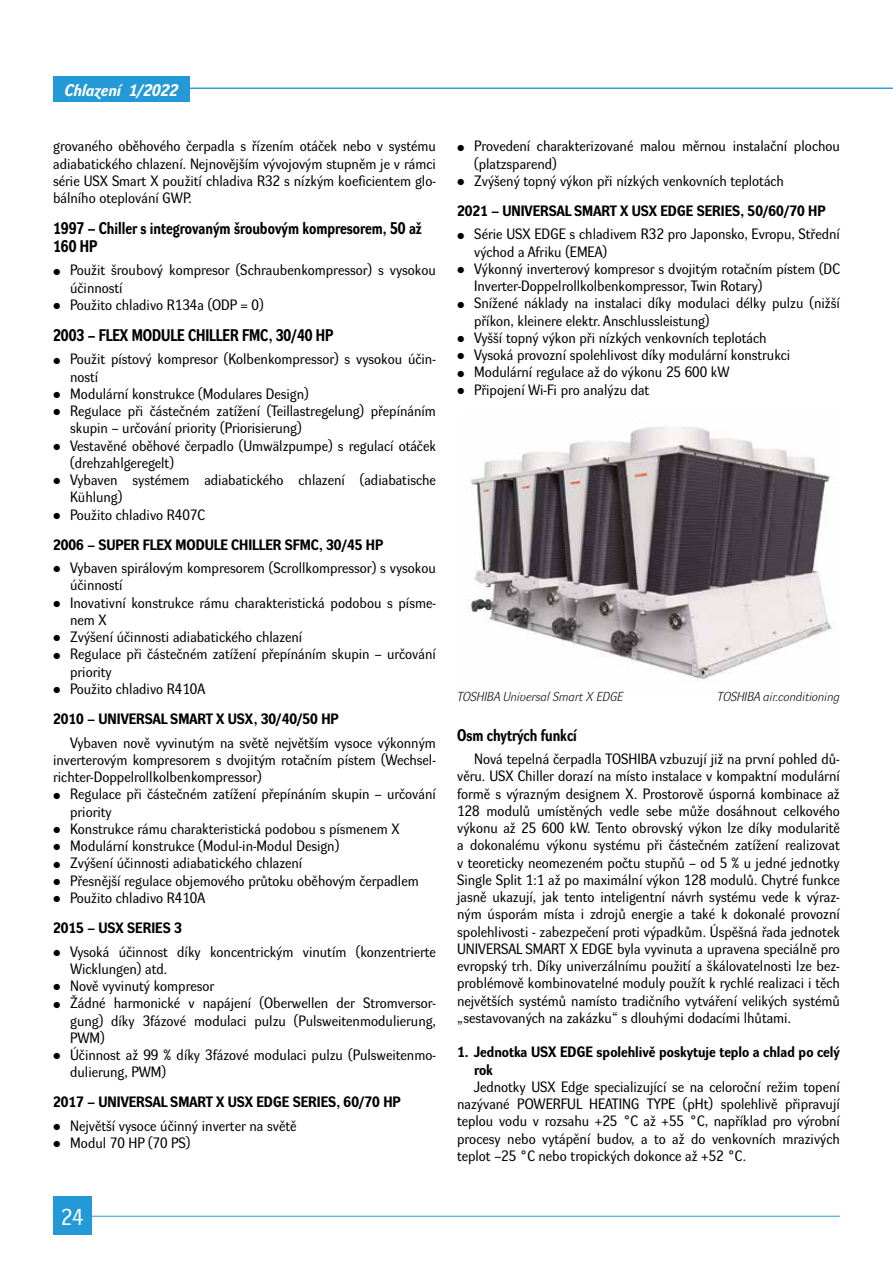
<style>
.page{position:relative;width:893px;height:1263px;background:#fff}
.page>*{position:absolute;margin:0;border:0;box-sizing:border-box;transform-origin:0 0}
.t1{font:22.5px "Dyna Grotesk R";color:#fff}
.t2{font:700 16.5px/18px "Dyna Grotesk R";color:#000;scale:.9 1}
.t3{font:italic 700 16.5px "Dyna Grotesk R";color:#fff}
.t4{font:14.7px/17.2px "Dyna Grotesk R";color:#000}
.t5{font:700 14.7px/30px "Dyna Grotesk R";color:#000}
.t6{font:italic 12.75px "Dyna Grotesk L";color:#000}
.s1{font-family:"Dyna Grotesk D";font-size:16.5px}
.s2{font-family:"Dyna Grotesk D";font-weight:400;font-size:16.5px}
.s3{font-weight:400}
.s4{font-weight:700}
</style>
<div class="page">
<hr style="left:53px;top:1216px;width:787px;height:1px;background:#239ad7">
<div style="left:53px;top:1196px;width:38px;height:39px;background:#239ad7"></div>
<hr style="left:53px;top:88px;width:840px;height:1px;background:#239ad7">
<div style="left:53px;top:77px;width:136px;height:25px;background:#239ad7"></div>
<img style="left:468px;top:426px;width:368px;height:254px">
<p class="t3" style="left:65px;top:80px;width:115px">Chlazení 1/2022</p>
<p class="t4" style="left:53px;top:138px;width:384px;text-align:justify">grovaného oběhového čerpadla s řízením otáček nebo v systému adiabatického chlazení. Nejnovějším vývojovým stupněm je v rámci série USX Smart X použití chladiva R32 s nízkým koeficientem glo&shy;bálního oteplování GWP.</p>
<p class="t2" style="left:53px;top:220px;width:411px">1997 – Chiller s integrovaným šroubovým kompresorem, 50 až<br>160 HP</p>
<p class="t4" style="left:70px;top:262px;width:367px;text-indent:-17px"><span class="s1">•</span> Použit šroubový kompresor (Schraubenkompressor) s vysokou účinností</p>
<p class="t4" style="left:53px;top:297px;width:212px"><span class="s1">•</span> Použito chladivo R134a (ODP = 0)</p>
<p class="t2" style="left:53px;top:327px;width:313px">2003 – FLEX MODULE CHILLER FMC, 30/40 HP</p>
<p class="t4" style="left:70px;top:351px;width:367px;text-indent:-17px"><span class="s1">•</span> Použit pístový kompresor (Kolbenkompressor) s vysokou účin&shy;ností</p>
<p class="t4" style="left:53px;top:385px;width:257px"><span class="s1">•</span> Modulární konstrukce (Modulares Design)</p>
<p class="t4" style="left:70px;top:403px;width:367px;text-indent:-17px"><span class="s1">•</span> Regulace při částečném zatížení (Teillastregelung) přepínáním skupin – určování priority (Priorisierung)</p>
<p class="t4" style="left:70px;top:437px;width:367px;text-indent:-17px"><span class="s1">•</span> Vestavěné oběhové čerpadlo (Umwälzpumpe) s regulací otáček (drehzahlgeregelt)</p>
<p class="t4" style="left:70px;top:472px;width:367px;text-indent:-17px"><span class="s1">•</span> Vybaven systémem adiabatického chlazení (adiabatische<br>Kühlung)</p>
<p class="t5" style="left:53px;top:500px;width:331px"><span class="s2">•</span> <span class="s3">Použito chladivo R407C<br></span>2006 – SUPER FLEX MODULE CHILLER SFMC, 30/45 HP</p>
<p class="t4" style="left:70px;top:560px;width:367px;text-indent:-17px"><span class="s1">•</span> Vybaven spirálovým kompresorem (Scrollkompressor) s vysokou účinností</p>
<p class="t4" style="left:70px;top:594px;width:367px;text-indent:-17px"><span class="s1">•</span> Inovativní konstrukce rámu charakteristická podobou s písme&shy;nem X</p>
<p class="t4" style="left:53px;top:629px;width:251px"><span class="s1">•</span> Zvýšení účinnosti adiabatického chlazení</p>
<p class="t4" style="left:70px;top:646px;width:367px;text-indent:-17px"><span class="s1">•</span> Regulace při částečném zatížení přepínáním skupin – určování priority</p>
<p class="t5" style="left:53px;top:674px;width:287px"><span class="s2">•</span> <span class="s3">Použito chladivo R410A<br></span>2010 – UNIVERSAL SMART X USX, 30/40/50 HP</p>
<p class="t4" style="left:53px;top:734px;width:384px;text-align:justify;text-indent:17px">Vybaven nově vyvinutým na světě největším vysoce výkonným inverterovým kompresorem s dvojitým rotačním pístem (Wechsel&shy;richter-Doppelrollkolbenkompressor)</p>
<p class="t4" style="left:70px;top:786px;width:367px;text-indent:-17px"><span class="s1">•</span> Regulace při částečném zatížení přepínáním skupin – určování priority</p>
<p class="t4" style="left:53px;top:820px;width:348px"><span class="s1">•</span> Konstrukce rámu charakteristická podobou s písmenem X</p>
<p class="t4" style="left:53px;top:838px;width:288px"><span class="s1">•</span> Modulární konstrukce (Modul-in-Modul Design)</p>
<p class="t4" style="left:53px;top:855px;width:251px"><span class="s1">•</span> Zvýšení účinnosti adiabatického chlazení</p>
<p class="t4" style="left:53px;top:872px;width:367px"><span class="s1">•</span> Přesnější regulace objemového průtoku oběhovým čerpadlem</p>
<p class="t4" style="left:53px;top:883px;width:154px;line-height:30px"><span class="s1">•</span> Použito chladivo R410A<br><span class="s4">2015 – USX SERIES 3</span></p>
<p class="t4" style="left:70px;top:943px;width:367px;text-indent:-17px"><span class="s1">•</span> Vysoká účinnost díky koncentrickým vinutím (konzentrierte<br>Wicklungen) atd.</p>
<p class="t4" style="left:53px;top:978px;width:163px"><span class="s1">•</span> Nově vyvinutý kompresor</p>
<p class="t4" style="left:70px;top:995px;width:367px;text-align:justify;text-indent:-17px"><span class="s1">•</span> Žádné harmonické v napájení (Oberwellen der Stromversor&shy;gung) díky 3fázové modulaci pulzu (Pulsweitenmodulierung, PWM)</p>
<p class="t4" style="left:70px;top:1047px;width:367px;text-indent:-17px"><span class="s1">•</span> Účinnost až 99 % díky 3fázové modulaci pulzu (Pulsweitenmo&shy;dulierung, PWM)</p>
<p class="t5" style="left:53px;top:1088px;width:349px">2017 – UNIVERSAL SMART X USX EDGE SERIES, 60/70 HP</p>
<p class="t4" style="left:53px;top:1118px;width:245px"><span class="s1">•</span> Největší vysoce účinný inverter na světě</p>
<p class="t4" style="left:53px;top:1135px;width:139px"><span class="s1">•</span> Modul 70 HP (70 PS)</p>
<h1 class="t1" style="left:61px;top:1203px;width:24px">24</h1>
<p class="t4" style="left:474px;top:138px;width:367px;text-indent:-17px"><span class="s1">•</span> Provedení charakterizované malou měrnou instalační plochou (platzsparend)</p>
<p class="t4" style="left:457px;top:166px;width:370px;line-height:30px"><span class="s1">•</span> Zvýšený topný výkon při nízkých venkovních teplotách<br><span class="s4">2021 – UNIVERSAL SMART X USX EDGE SERIES, 50/60/70 HP</span></p>
<p class="t4" style="left:474px;top:226px;width:367px;text-indent:-17px"><span class="s1">•</span> Série USX EDGE s chladivem R32 pro Japonsko, Evropu, Střední východ a Afriku (EMEA)</p>
<p class="t4" style="left:474px;top:261px;width:367px;text-indent:-17px"><span class="s1">•</span> Výkonný inverterový kompresor s dvojitým rotačním pístem (DC<br>Inverter-Doppelrollkolbenkompressor, Twin Rotary)</p>
<p class="t4" style="left:474px;top:295px;width:367px;text-indent:-17px"><span class="s1">•</span> Snížené náklady na instalaci díky modulaci délky pulzu (nižší příkon, kleinere elektr. Anschlussleistung)</p>
<p class="t4" style="left:457px;top:330px;width:311px"><span class="s1">•</span> Vyšší topný výkon při nízkých venkovních teplotách</p>
<p class="t4" style="left:457px;top:347px;width:335px"><span class="s1">•</span> Vysoká provozní spolehlivost díky modulární konstrukci</p>
<p class="t4" style="left:457px;top:364px;width:274px"><span class="s1">•</span> Modulární regulace až do výkonu 25 600 kW</p>
<p class="t4" style="left:457px;top:381px;width:194px"><span class="s1">•</span> Připojení Wi-Fi pro analýzu dat</p>
<p class="t6" style="left:457px;top:690px;width:167px">TOSHIBA Universal Smart X EDGE</p>
<p class="t6" style="left:717px;top:690px;width:124px">TOSHIBA air.conditioning</p>
<p class="t2" style="left:457px;top:726px;width:134px">Osm chytrých funkcí</p>
<p class="t4" style="left:457px;top:751px;width:384px;text-align:justify;text-indent:17px">Nová tepelná čerpadla TOSHIBA vzbuzují již na první pohled dů&shy;věru. USX Chiller dorazí na místo instalace v kompaktní modulární formě s výrazným designem X. Prostorově úsporná kombinace až 128 modulů umístěných vedle sebe může dosáhnout celkového výkonu až 25 600 kW. Tento obrovský výkon lze díky modularitě a dokonalému výkonu systému při částečném zatížení realizovat v teoreticky neomezeném počtu stupňů – od 5 % u jedné jednotky Single Split 1:1 až po maximální výkon 128 modulů. Chytré funkce jasně ukazují, jak tento inteligentní návrh systému vede k výraz&shy;ným úsporám místa i zdrojů energie a také k dokonalé provozní spolehlivosti - zabezpečení proti výpadkům. Úspěšná řada jednotek UNIVERSAL SMART X EDGE byla vyvinuta a upravena speciálně pro evropský trh. Díky univerzálnímu použití a škálovatelnosti lze bez&shy;problémově kombinovatelné moduly použít k rychlé realizaci i těch největších systémů namísto tradičního vytváření velikých systémů „sestavovaných na zakázku“ s dlouhými dodacími lhůtami.</p>
<p class="t5" style="left:474px;top:1044px;width:367px;line-height:17.2px;text-indent:-17px">1. Jednotka USX EDGE spolehlivě poskytuje teplo a chlad po celý rok</p>
<p class="t4" style="left:457px;top:1078px;width:384px;text-align:justify;text-indent:17px">Jednotky USX Edge specializující se na celoroční režim topení nazývané POWERFUL HEATING TYPE (pHt) spolehlivě připravují teplou vodu v rozsahu +25 °C až +55 °C, například pro výrobní procesy nebo vytápění budov, a to až do venkovních mrazivých teplot –25 °C nebo tropických dokonce až +52 °C.</p>
</div>
